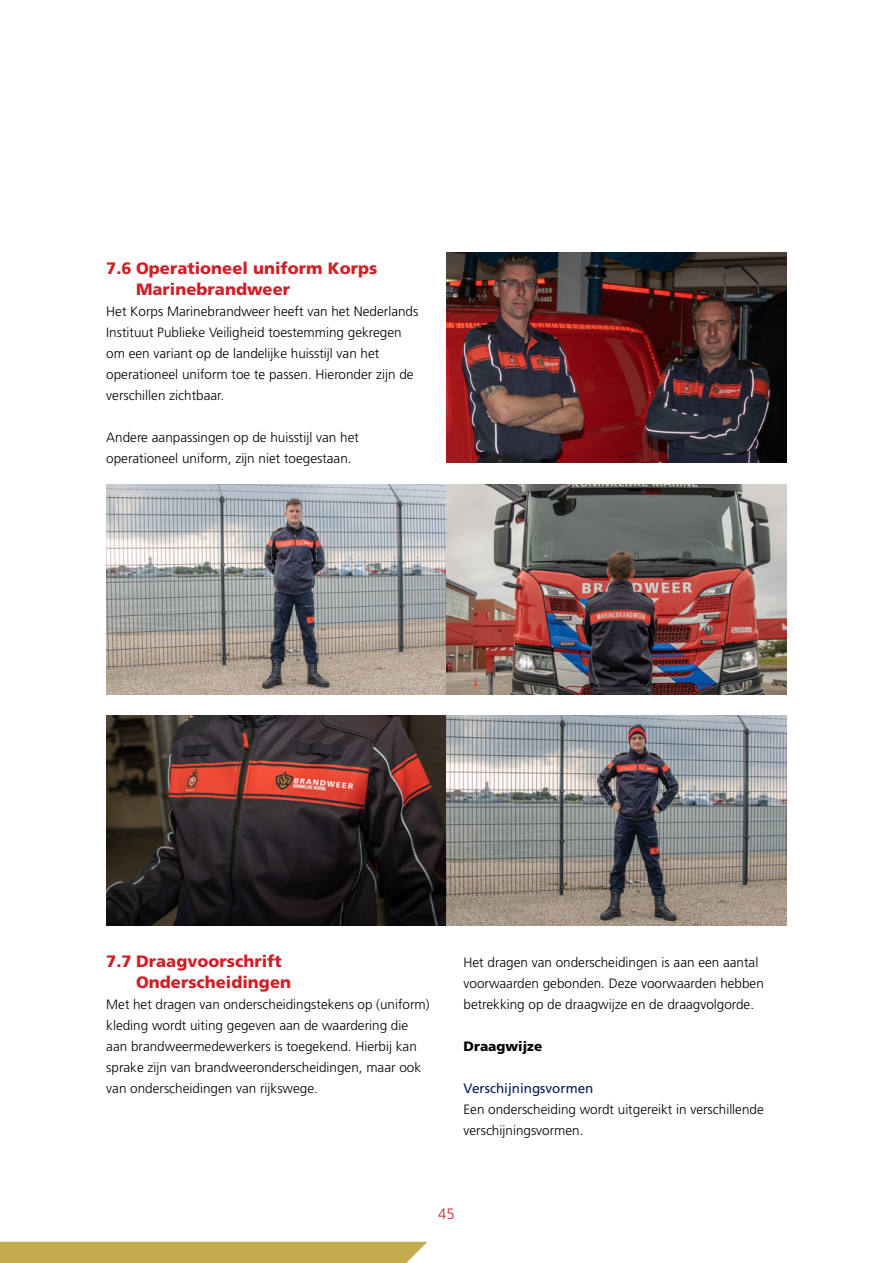
<style>
.page{position:relative;width:893px;height:1263px;background:#fff}
.page>*{position:absolute;margin:0;border:0;box-sizing:border-box;transform-origin:0 0}
.t1{font:900 16.5px/21px "Frutiger LT Std";color:#cf2027}
.t2{font:300 15px "Frutiger LT Std";color:#cf2027}
.t3{font:300 13.5px/21px "Frutiger LT Std";color:#000}
.t4{font:13.5px "Frutiger LT Std";color:#001c58}
.t5{font:900 13.5px "Frutiger LT Std";color:#000}
</style>
<div class="page">
<div style="left:0;top:1242px;width:428px;height:21px;background:#c6ac51"></div>
<img style="left:106px;top:484px;width:681px;height:210px">
<img style="left:446px;top:252px;width:341px;height:210px">
<img style="left:106px;top:715px;width:681px;height:210px">
<p class="t1" style="left:136px;top:259px;width:243px;text-indent:-30px">7.6 Operationeel uniform Korps<br>Marinebrandweer</p>
<p class="t3" style="left:106px;top:302px;width:314px">Het Korps Marinebrandweer heeft van het Nederlands Instituut Publieke Veiligheid toestemming gekregen om een variant op de landelijke huisstijl van het operationeel uniform toe te passen. Hieronder zijn de verschillen zichtbaar.</p>
<p class="t3" style="left:106px;top:428px;width:254px">Andere aanpassingen op de huisstijl van het operationeel uniform, zijn niet toegestaan.</p>
<p class="t1" style="left:136px;top:952px;width:157px;text-indent:-30px">7.7 Draagvoorschrift<br>Onderscheidingen</p>
<p class="t3" style="left:106px;top:995px;width:325px">Met het dragen van onderscheidingstekens op (uniform) kleding wordt uiting gegeven aan de waardering die aan brandweermedewerkers is toegekend. Hierbij kan sprake zijn van brandweeronderscheidingen, maar ook van onderscheidingen van rijkswege.</p>
<p class="t3" style="left:463px;top:953px;width:302px">Het dragen van onderscheidingen is aan een aantal voorwaarden gebonden. Deze voorwaarden hebben betrekking op de draagwijze en de draagvolgorde.</p>
<p class="t5" style="left:463px;top:1041px;width:80px">Draagwijze</p>
<p class="t4" style="left:463px;top:1083px;width:132px">Verschijningsvormen</p>
<p class="t3" style="left:463px;top:1100px;width:302px">Een onderscheiding wordt uitgereikt in verschillende verschijningsvormen.</p>
<p class="t2" style="left:438px;top:1208px;width:18px">45</p>
</div>
